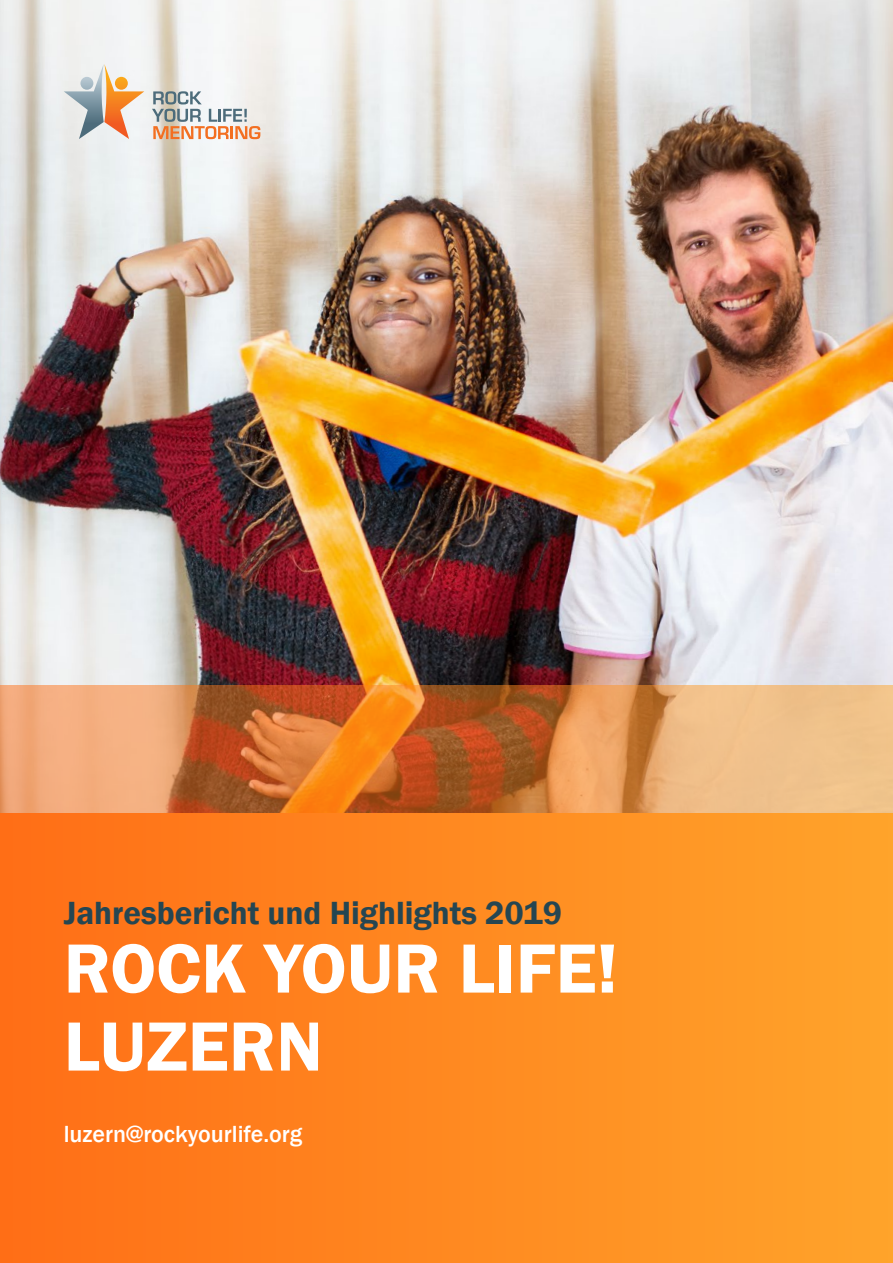
<style>
.page{position:relative;width:893px;height:1263px;background:#fff}
.page>*{position:absolute;margin:0;border:0;box-sizing:border-box;transform-origin:0 0}
.t1{font:600 72px/78px "Franklin Gothic";color:#fff}
.t2{font:600 33px "Franklin Gothic";color:#254652}
.t3{font:500 24px "Franklin Gothic";color:#fff}
</style>
<div class="page">
<img style="left:0;top:0;width:893px;height:685px">
<div style="left:0;top:814px;width:893px;height:449px;background:linear-gradient(to right,#ff6e16,#ffa42b)"></div>
<svg style="left:64px;top:64px;width:80px;height:75px"></svg>
<svg style="left:152px;top:91px;width:108px;height:48px"></svg>
<svg style="left:0;top:685px;width:893px;height:129px;background:#da8f55"></svg>
<p class="t2" style="left:64px;top:893px;width:500px">Jahresbericht und Highlights 2019</p>
<h1 class="t1" style="left:64px;top:930px;width:556px">ROCK YOUR LIFE!<br>LUZERN</h1>
<p class="t3" style="left:64px;top:1119px;width:240px">luzern@rockyourlife.org</p>
</div>
